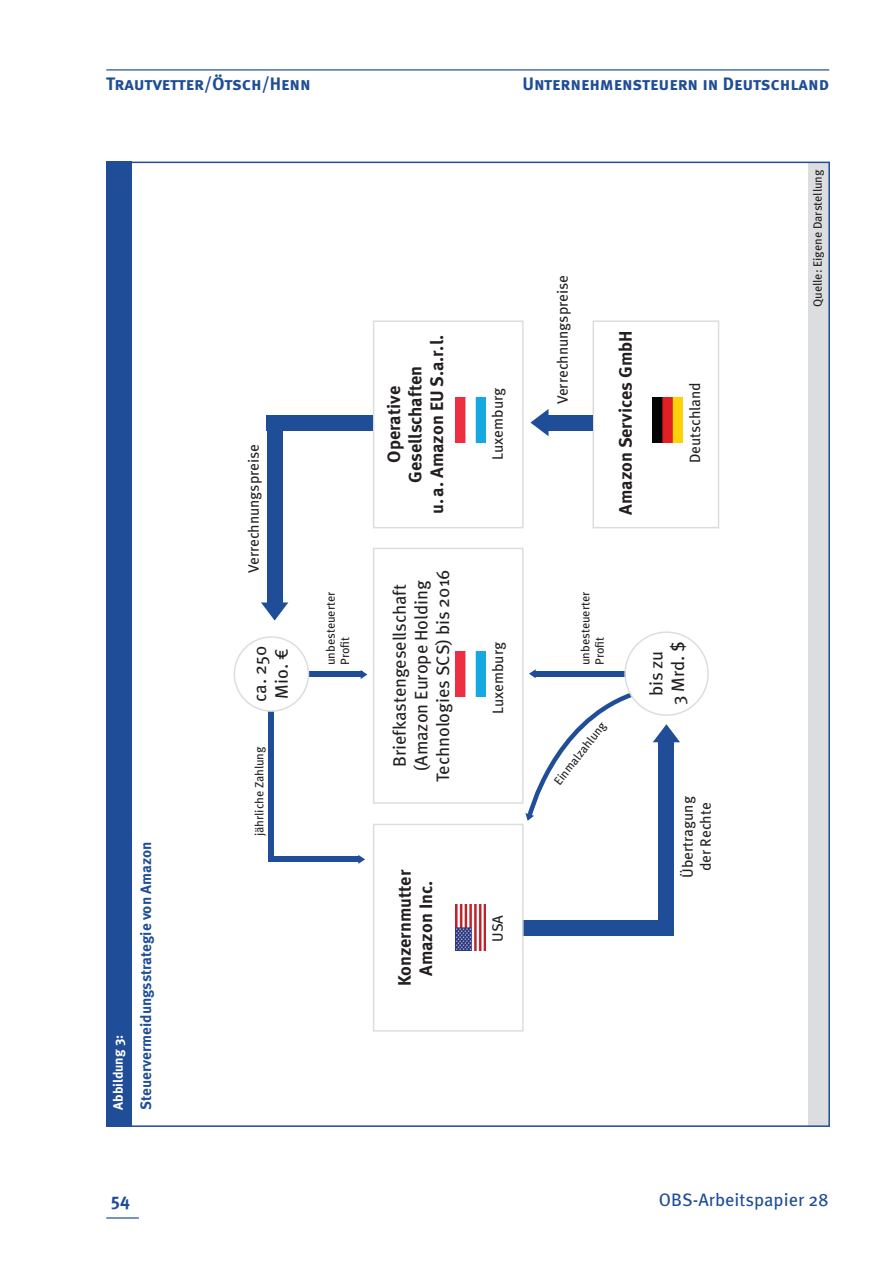
<style>
.page{position:relative;width:893px;height:1263px;background:#fff}
.page>*{position:absolute;margin:0;border:0;box-sizing:border-box;transform-origin:0 0}
.t1{font:18px/21.6px "Meta OT";color:#231f20;text-align:center}
.t2{font:700 18px/21.6px "Meta OT";color:#231f20;text-align:center}
.t3{font:700 18px "Meta OT";color:#1f4d97}
.t4{font:18px "Meta OT";color:#1f4d97}
.t5{font:15px/18px "Meta OT";color:#231f20;text-align:center}
.t6{font:700 15px "Meta OT";color:#1f4d97}
.t7{font:700 13.5px "Meta OT";letter-spacing:-.005em;color:#fff}
.t8{font:12px/14.4px "Meta OT";color:#231f20}
</style>
<div class="page">
<hr style="left:106px;top:1217px;width:33px;height:1px;background:#1f4d97">
<hr style="left:106px;top:69px;width:723px;height:2px;background:#1f4d97">
<div style="left:809px;top:162px;width:20px;height:965px;background:#dcdddf"></div>
<div style="left:106px;top:162px;width:26px;height:965px;background:#1f4d97"></div>
<hr style="left:106px;top:162px;width:724px;height:1px;background:#1f4d97">
<hr style="left:106px;top:1125px;width:723px;height:2px;background:#1f4d97">
<hr style="left:828px;top:162px;width:2px;height:965px;background:#1f4d97">
<div style="left:373px;top:548px;width:151px;height:256px;border:2px solid #dcdddf"></div>
<div style="left:373px;top:320px;width:151px;height:208px;border:2px solid #dcdddf"></div>
<div style="left:592px;top:320px;width:127px;height:208px;border:2px solid #dcdddf"></div>
<img style="left:456px;top:905px;width:29px;height:45px">
<img style="left:456px;top:397px;width:29px;height:45px">
<img style="left:456px;top:651px;width:30px;height:46px">
<img style="left:653px;top:397px;width:30px;height:45px">
<div style="left:523px;top:920px;width:151px;height:15px;background:#1f4d97"></div>
<div style="left:267px;top:415px;width:106px;height:16px;background:#1f4d97"></div>
<div style="left:546px;top:415px;width:46px;height:16px;background:#1f4d97"></div>
<div style="left:535px;top:671px;width:90px;height:5px;background:#1f4d97"></div>
<div style="left:308px;top:672px;width:54px;height:5px;background:#1f4d97"></div>
<div style="left:269px;top:711px;width:5px;height:151px;background:#1f4d97"></div>
<div style="left:269px;top:857px;width:90px;height:5px;background:#1f4d97"></div>
<div style="left:659px;top:737px;width:15px;height:198px;background:#1f4d97"></div>
<div style="left:267px;top:415px;width:15px;height:189px;background:#1f4d97"></div>
<div style="left:373px;top:824px;width:151px;height:207px;border:2px solid #dcdddf"></div>
<svg style="left:653px;top:724px;width:27px;height:18px"></svg>
<svg style="left:261px;top:602px;width:27px;height:18px"></svg>
<svg style="left:530px;top:409px;width:18px;height:27px"></svg>
<svg style="left:529px;top:669px;width:7px;height:9px"></svg>
<svg style="left:525px;top:689px;width:112px;height:132px"></svg>
<svg style="left:361px;top:670px;width:6px;height:9px"></svg>
<svg style="left:358px;top:855px;width:7px;height:9px"></svg>
<div style="left:624px;top:631px;width:85px;height:85px;border:2px solid #dcdddf;border-radius:50%"></div>
<div style="left:234px;top:636px;width:75px;height:76px;border:2px solid #dcdddf;border-radius:50%"></div>
<h1 class="t3" style="left:106px;top:72px;width:206px">Trautvetter/Ötsch/Henn</h1>
<h1 class="t3" style="left:522px;top:72px;width:308px">Unternehmensteuern in Deutschland</h1>
<p class="t7" style="left:109px;top:1110px;width:77px;rotate:-90deg">Abbildung 3:</p>
<p class="t6" style="left:136px;top:1110px;width:270px;rotate:-90deg">Steuervermeidungsstrategie von Amazon</p>
<p class="t5" style="left:554px;top:404px;width:131px;rotate:-90deg">Verrechnungspreise</p>
<h1 class="t2" style="left:383px;top:514px;width:180px;rotate:-90deg">Operative<br>Gesellschaften<br>u.a. Amazon EU S.a.r.l.</h1>
<h1 class="t2" style="left:615px;top:515px;width:186px;rotate:-90deg">Amazon Services GmbH</h1>
<p class="t5" style="left:686px;top:463px;width:83px;rotate:-90deg">Deutschland</p>
<p class="t5" style="left:489px;top:460px;width:74px;rotate:-90deg">Luxemburg</p>
<p class="t5" style="left:245px;top:573px;width:131px;rotate:-90deg">Verrechnungspreise</p>
<h1 class="t1" style="left:389px;top:782px;width:214px;rotate:-90deg">Briefkastengesellschaft (Amazon Europe Holding<br>Technologies SCS) bis 2016</h1>
<p class="t8" style="left:323px;top:665px;width:75px;rotate:-90deg">unbesteuerter<br>Profit</p>
<p class="t8" style="left:578px;top:665px;width:75px;rotate:-90deg">unbesteuerter<br>Profit</p>
<h1 class="t1" style="left:249px;top:702px;width:57px;text-align:left;rotate:-90deg">ca. 250<br>Mio. €</h1>
<h1 class="t1" style="left:667px;top:705px;width:66px;rotate:-90deg">3 Mrd. $</h1>
<p class="t5" style="left:489px;top:714px;width:74px;rotate:-90deg">Luxemburg</p>
<h1 class="t1" style="left:646px;top:696px;width:47px;rotate:-90deg">bis zu</h1>
<p class="t8" style="left:551px;top:779px;width:78px;rotate:-52deg">Einmalzahlung</p>
<p class="t8" style="left:252px;top:836px;width:91px;rotate:-90deg">jährliche Zahlung</p>
<p class="t5" style="left:679px;top:878px;width:83px;rotate:-90deg">Übertragung der Rechte</p>
<h1 class="t2" style="left:394px;top:986px;width:118px;rotate:-90deg">Konzernmutter<br>Amazon Inc.</h1>
<p class="t5" style="left:489px;top:941px;width:28px;rotate:-90deg">USA</p>
<p class="t8" style="left:810px;top:307px;width:139px;rotate:-90deg">Quelle: Eigene Darstellung</p>
<h1 class="t3" style="left:111px;top:1188px;width:21px">54</h1>
<h1 class="t4" style="left:659px;top:1189px;width:171px">OBS-Arbeitspapier 28</h1>
</div>
